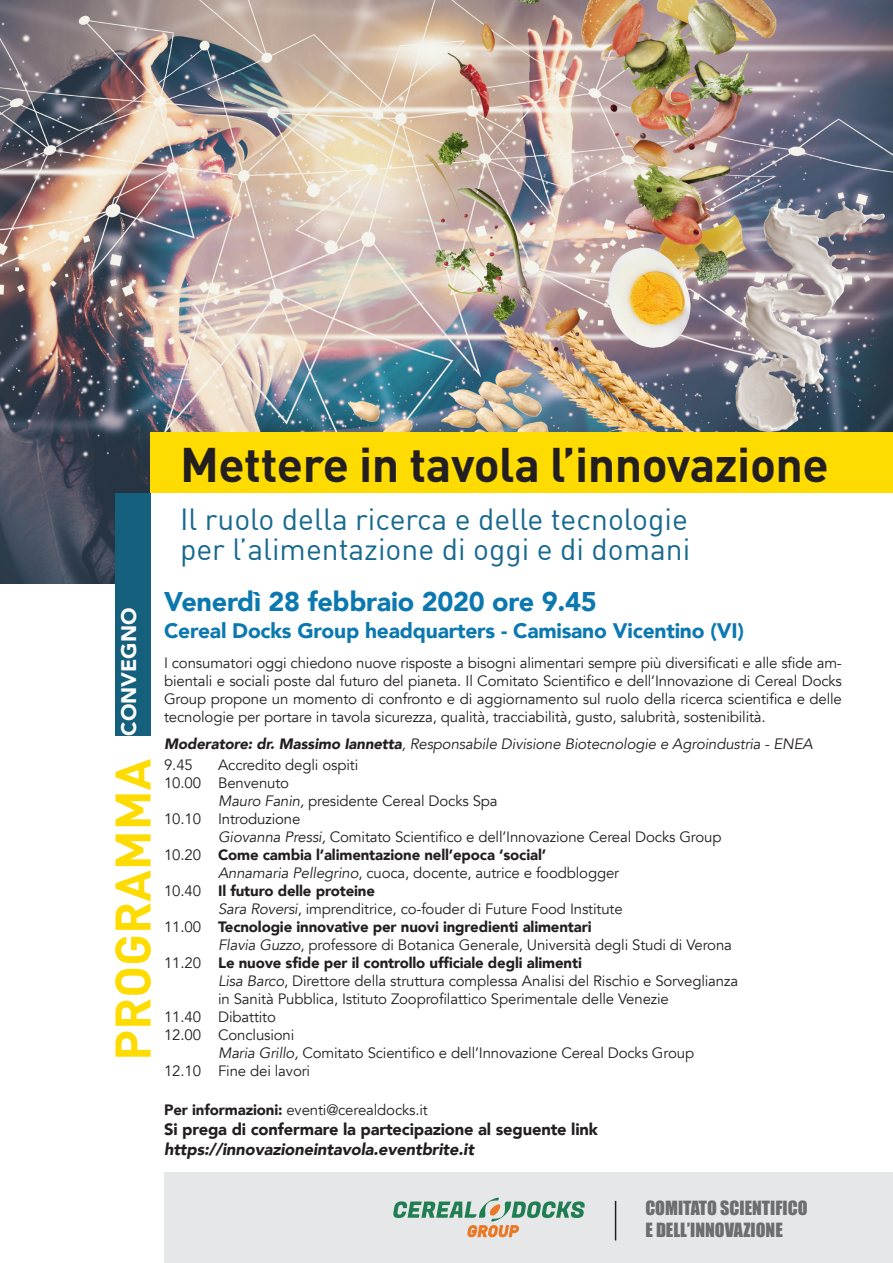
<style>
.page{position:relative;width:893px;height:1263px;background:#fff}
.page>*{position:absolute;margin:0;border:0;box-sizing:border-box;transform-origin:0 0}
.t1{font:700 48px "DIN";letter-spacing:-.01em;color:#231f20}
.t2{font:30px "DIN";color:#18698f}
.t3{font:900 27px "Avenir";letter-spacing:-.01em;color:#0b78b0}
.t4{font:900 21px "Avenir";letter-spacing:-.01em;color:#0b78b0}
.t5{font:900 21px "Avenir";color:#fff}
.t6{font:18px "Impact";color:#6c6d70}
.t7{font:900 16.5px "Avenir";letter-spacing:-.01em;color:#231f20}
.t8{font:italic 900 16.5px "Avenir";letter-spacing:-.01em;color:#231f20}
.t9{font:15px/18px "Avenir";letter-spacing:-.01em;color:#231f20;text-align:justify}
.t10{font:900 15px "Avenir";letter-spacing:-.01em;color:#231f20}
.t11{font:italic 15px "Avenir";letter-spacing:-.01em;color:#231f20}
.s1{font-weight:900}
.s2{font-style:italic}
.s3{font-weight:400}
</style>
<div class="page">
<div style="left:164px;top:1172px;width:729px;height:91px;background:#e6e7e9"></div>
<img style="left:0;top:0;width:893px;height:583px">
<div style="left:151px;top:432px;width:742px;height:61px;background:#ffdc01"></div>
<div style="left:115px;top:493px;width:778px;height:98px;background:#fff"></div>
<svg style="left:115px;top:759px;width:36px;height:298px"></svg>
<svg style="left:393px;top:1197px;width:192px;height:40px"></svg>
<hr style="left:615px;top:1201px;width:1px;height:39px;background:#231f20">
<div style="left:115px;top:493px;width:36px;height:243px;background:#15607d"></div>
<p class="t5" style="left:111px;top:736px;width:129px;rotate:-90deg">CONVEGNO</p>
<p class="t1" style="left:180px;top:433px;width:650px">Mettere in tavola l’innovazione</p>
<p class="t2" style="left:180px;top:500px;width:509px">Il ruolo della ricerca e delle tecnologie</p>
<p class="t2" style="left:180px;top:530px;width:512px">per l’alimentazione di oggi e di domani</p>
<p class="t3" style="left:164px;top:578px;width:434px">Venerdì 28 febbraio 2020 ore 9.45</p>
<p class="t4" style="left:164px;top:612px;width:581px">Cereal Docks Group headquarters - Camisano Vicentino (VI)</p>
<p class="t9" style="left:164px;top:654px;width:679px">I consumatori oggi chiedono nuove risposte a bisogni alimentari sempre più diversificati e alle sfide am&shy;bientali e sociali poste dal futuro del pianeta. Il Comitato Scientifico e dell’Innovazione di Cereal Docks Group propone un momento di confronto e di aggiornamento sul ruolo della ricerca scientifica e delle tecnologie per portare in tavola sicurezza, qualità, tracciabilità, gusto, salubrità, sostenibilità.</p>
<p class="t11" style="left:164px;top:735px;width:650px"><span class="s1">Moderatore: dr. Massimo Iannetta</span>, Responsabile Divisione Biotecnologie e Agroindustria - ENEA</p>
<p class="t9" style="left:164px;top:756px;width:30px">9.45</p>
<p class="t9" style="left:218px;top:756px;width:142px">Accredito degli ospiti</p>
<p class="t9" style="left:164px;top:774px;width:127px">10.00 Benvenuto</p>
<p class="t9" style="left:218px;top:792px;width:281px"><span class="s2">Mauro Fanin,</span> presidente Cereal Docks Spa</p>
<p class="t9" style="left:164px;top:810px;width:138px">10.10 Introduzione</p>
<p class="t9" style="left:218px;top:828px;width:505px"><span class="s2">Giovanna Pressi,</span> Comitato Scientifico e dell’Innovazione Cereal Docks Group</p>
<p class="t10" style="left:164px;top:842px;width:384px"><span class="s3">10.20</span> Come cambia l’alimentazione nell’epoca ‘social’</p>
<p class="t9" style="left:218px;top:864px;width:403px"><span class="s2">Annamaria Pellegrino</span>, cuoca, docente, autrice e foodblogger</p>
<p class="t10" style="left:164px;top:878px;width:212px"><span class="s3">10.40</span> Il futuro delle proteine</p>
<p class="t9" style="left:218px;top:900px;width:406px"><span class="s2">Sara Roversi</span>, imprenditrice, co-fouder di Future Food Institute</p>
<p class="t10" style="left:164px;top:914px;width:429px"><span class="s3">11.00</span> Tecnologie innovative per nuovi ingredienti alimentari</p>
<p class="t9" style="left:218px;top:936px;width:515px"><span class="s2">Flavia Guzzo</span>, professore di Botanica Generale, Università degli Studi di Verona</p>
<p class="t10" style="left:164px;top:950px;width:419px"><span class="s3">11.20</span> Le nuove sfide per il controllo ufficiale degli alimenti</p>
<p class="t9" style="left:218px;top:972px;width:522px"><span class="s2">Lisa Barco</span>, Direttore della struttura complessa Analisi del Rischio e Sorveglianza</p>
<p class="t9" style="left:218px;top:990px;width:452px">in Sanità Pubblica, Istituto Zooprofilattico Sperimentale delle Venezie</p>
<p class="t9" style="left:164px;top:1008px;width:113px">11.40 Dibattito</p>
<p class="t9" style="left:164px;top:1026px;width:132px">12.00 Conclusioni</p>
<p class="t9" style="left:218px;top:1044px;width:477px"><span class="s2">Maria Grillo,</span> Comitato Scientifico e dell’Innovazione Cereal Docks Group</p>
<p class="t9" style="left:164px;top:1062px;width:148px">12.10 Fine dei lavori</p>
<p class="t9" style="left:164px;top:1101px;width:265px"><span class="s1">Per informazioni:</span> eventi@cerealdocks.it</p>
<p class="t7" style="left:164px;top:1115px;width:435px">Si prega di confermare la partecipazione al seguente link</p>
<p class="t8" style="left:164px;top:1136px;width:311px">https://innovazioneintavola.eventbrite.it</p>
<p class="t6" style="left:645px;top:1194px;width:164px">COMITATO SCIENTIFICO</p>
<p class="t6" style="left:645px;top:1216px;width:139px">E DELL’INNOVAZIONE</p>
</div>
